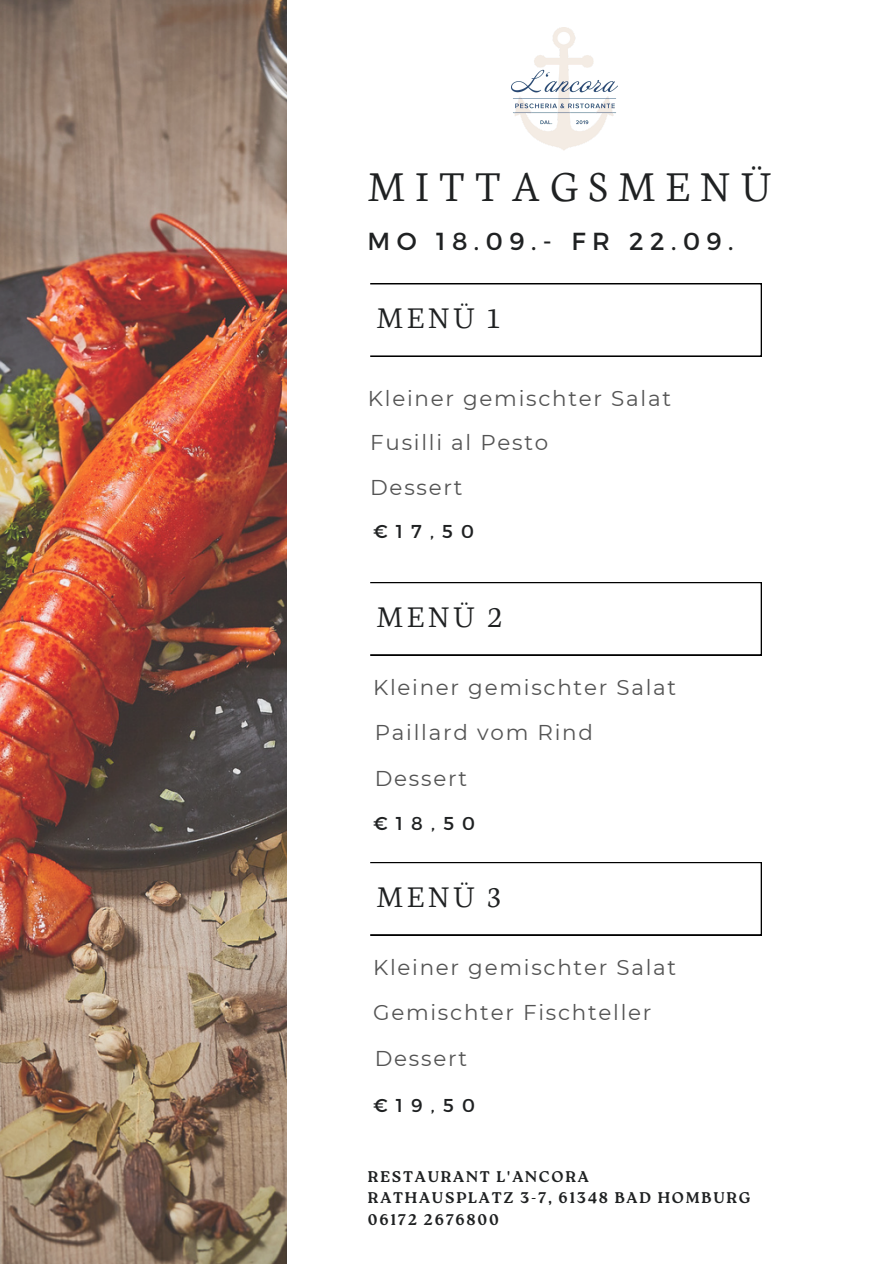
<style>
.page{position:relative;width:894px;height:1264px;background:#fff}
.page>*{position:absolute;margin:0;border:0;box-sizing:border-box;transform-origin:0 0}
.t1{font:300 45.45px "Neuton";letter-spacing:.225em;color:#1f2122}
.t2{font:300 32.1px "Neuton";letter-spacing:.115em;color:#1f2122}
.t3{font:24.6px "Montserrat";letter-spacing:.265em;color:#1f2122}
.t4{font:21.45px "Montserrat";letter-spacing:.08em;color:#545454}
.t5{font:18.6px "Montserrat";letter-spacing:.44em;color:#1f2122}
.t6{font:700 15.45px "Roca One";letter-spacing:.115em;color:#1f2122}
</style>
<div class="page">
<img style="left:0;top:0;width:287px;height:1263px">
<svg style="left:370px;top:283px;width:391px;height:73px"></svg>
<img style="left:511px;top:28px;width:106px;height:123px">
<svg style="left:370px;top:582px;width:391px;height:73px"></svg>
<svg style="left:370px;top:862px;width:391px;height:73px"></svg>
<p class="t1" style="left:367px;top:154px;width:405px">MITTAGSMENÜ</p>
<p class="t3" style="left:367px;top:225px;width:367px">MO 18.09.- FR 22.09.</p>
<p class="t2" style="left:376px;top:295px;width:125px">MENÜ 1</p>
<p class="t4" style="left:368px;top:385px;width:305px">Kleiner gemischter Salat</p>
<p class="t4" style="left:370px;top:429px;width:180px">Fusilli al Pesto</p>
<p class="t4" style="left:370px;top:474px;width:94px">Dessert</p>
<p class="t5" style="left:373px;top:519px;width:102px">€17,50</p>
<p class="t2" style="left:376px;top:594px;width:126px">MENÜ 2</p>
<p class="t4" style="left:373px;top:674px;width:305px">Kleiner gemischter Salat</p>
<p class="t4" style="left:375px;top:719px;width:220px">Paillard vom Rind</p>
<p class="t4" style="left:375px;top:765px;width:94px">Dessert</p>
<p class="t5" style="left:373px;top:811px;width:104px">€18,50</p>
<p class="t2" style="left:376px;top:874px;width:125px">MENÜ 3</p>
<p class="t4" style="left:373px;top:953px;width:305px">Kleiner gemischter Salat</p>
<p class="t4" style="left:373px;top:999px;width:280px">Gemischter Fischteller</p>
<p class="t4" style="left:375px;top:1045px;width:94px">Dessert</p>
<p class="t5" style="left:373px;top:1093px;width:103px">€19,50</p>
<p class="t6" style="left:368px;top:1167px;width:222px">RESTAURANT L'ANCORA</p>
<p class="t6" style="left:368px;top:1188px;width:384px">RATHAUSPLATZ 3-7, 61348 BAD HOMBURG</p>
<p class="t6" style="left:368px;top:1210px;width:132px">06172 2676800</p>
</div>
